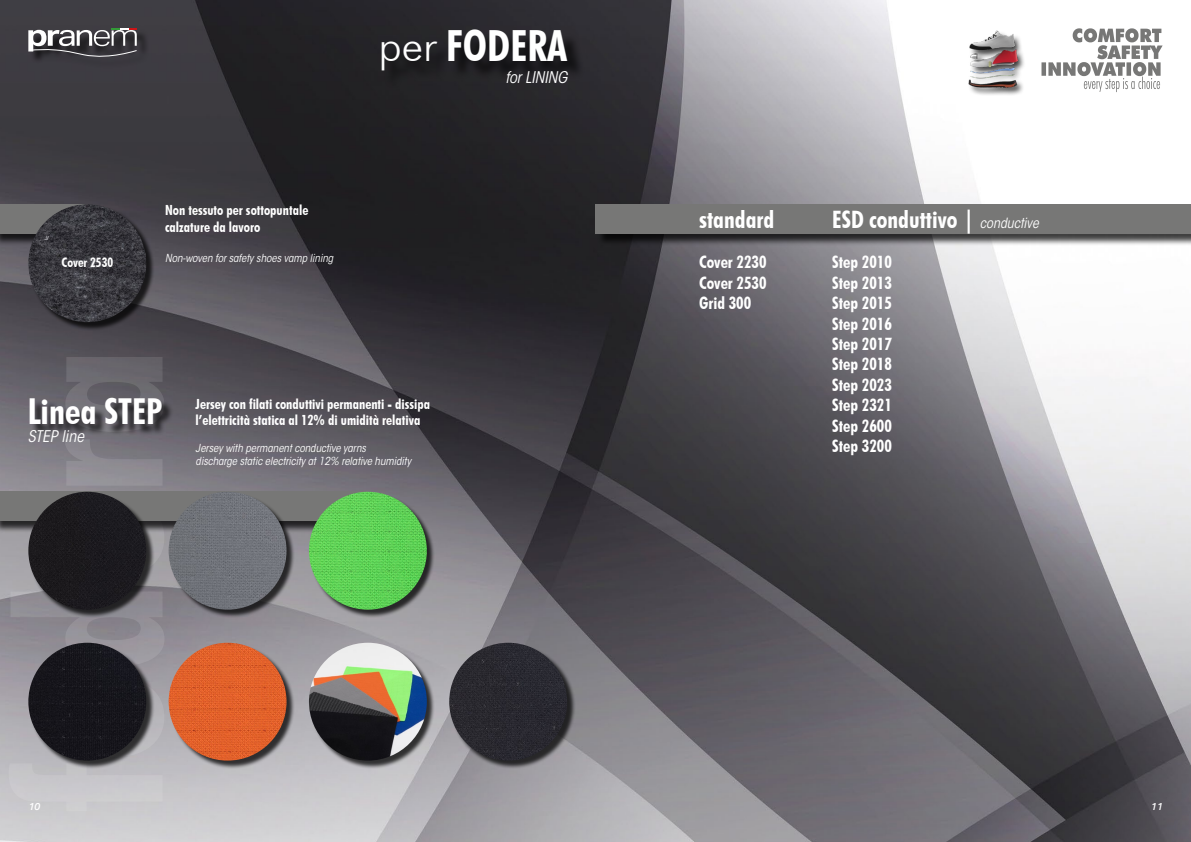
<style>
.page{position:relative;width:1191px;height:842px;background:#fff}
.page>*{position:absolute;margin:0;border:0;box-sizing:border-box;transform-origin:0 0}
.t1{font:700 condensed 43px "Futura BT";color:#fff}
.t2{font:700 condensed 35.8px "Futura BT";color:#fff}
.t3{font:700 condensed 24px "Futura BT";color:#fff}
.t4{font:700 condensed 17px/20.4px "Futura BT";color:#fff;text-align:justify}
.t5{font:italic condensed 16px "ITC Avant Garde Std";color:#fff}
.t6{font:700 condensed 14px/16.8px "Futura BT";color:#fff}
.t7{font:700 condensed 13px "Futura BT";color:#fff}
.t8{font:italic condensed 11px/13.2px "ITC Avant Garde Std";color:#fff}
.t9{font:italic 500 10px "Aktiv Grotesk";color:#fff}
.s1{font-weight:300;font-stretch:normal}
.s2{font-family:"ITC Avant Garde Std";font-weight:400;font-style:italic;font-size:14px}
</style>
<div class="page">
<img style="left:0;top:0;width:1191px;height:842px">
<div style="left:597px;top:206px;width:594px;height:40px;background:#000;opacity:.75"></div>
<div style="left:595px;top:204px;width:596px;height:29px;background:#777776"></div>
<div style="left:384px;top:32px;width:201px;height:56px;background:#000;opacity:.75"></div>
<svg style="left:1041px;top:28px;width:121px;height:64px"></svg>
<div style="left:30px;top:30px;width:119px;height:39px;background:#3b393f"></div>
<svg style="left:28px;top:28px;width:109px;height:30px"></svg>
<div style="left:30px;top:644px;width:125px;height:125px;background:#000;opacity:.75"></div>
<div style="left:28px;top:643px;width:118px;height:118px;background:#16161c;border-radius:59px"></div>
<div style="left:170px;top:644px;width:125px;height:125px;background:#000;opacity:.75"></div>
<img style="left:169px;top:643px;width:117px;height:118px;border-radius:59px">
<div style="left:310px;top:644px;width:125px;height:125px;background:#000;opacity:.75"></div>
<img style="left:309px;top:643px;width:118px;height:118px;border-radius:59px">
<div style="left:450px;top:644px;width:126px;height:125px;background:#000;opacity:.75"></div>
<img style="left:449px;top:643px;width:118px;height:118px;border-radius:59px">
<div style="left:0;top:206px;width:100px;height:40px;background:#000;opacity:.75"></div>
<div style="left:0;top:204px;width:87px;height:29px;background:#777776"></div>
<div style="left:30px;top:205px;width:125px;height:126px;background:#000;opacity:.75"></div>
<img style="left:28px;top:204px;width:118px;height:118px;border-radius:59px">
<div style="left:0;top:493px;width:380px;height:40px;background:#000;opacity:.75"></div>
<div style="left:0;top:492px;width:368px;height:29px;background:#777776"></div>
<div style="left:30px;top:493px;width:125px;height:125px;background:#000;opacity:.75"></div>
<div style="left:28px;top:492px;width:118px;height:118px;background:#1b1a1e;border-radius:59px"></div>
<div style="left:170px;top:493px;width:125px;height:125px;background:#000;opacity:.75"></div>
<img style="left:169px;top:492px;width:117px;height:118px;border-radius:59px">
<div style="left:310px;top:493px;width:125px;height:125px;background:#000;opacity:.75"></div>
<img style="left:309px;top:492px;width:118px;height:118px;border-radius:59px">
<div style="left:31px;top:399px;width:143px;height:37px;background:#000;opacity:.75"></div>
<div style="left:967px;top:30px;width:58px;height:66px;background:#000;opacity:.75"></div>
<img style="left:968px;top:28px;width:50px;height:64px">
<p class="t7" style="left:61px;top:255px;width:53px">Cover 2530</p>
<h1 class="t1" style="left:378px;top:20px;width:190px"><span class="s1">per</span> FODERA</h1>
<p class="t5" style="left:505px;top:68px;width:63px">for LINING</p>
<p class="t6" style="left:165px;top:201px;width:145px">Non tessuto per sottopuntale calzature da lavoro</p>
<p class="t8" style="left:165px;top:251px;width:170px">Non-woven for safety shoes vamp lining</p>
<h2 class="t2" style="left:28px;top:389px;width:136px">Linea STEP</h2>
<p class="t5" style="left:28px;top:427px;width:58px">STEP line</p>
<p class="t6" style="left:196px;top:395px;width:236px">Jersey con filati conduttivi permanenti - dissipa l’elettricità statica al 12% di umidità relativa</p>
<p class="t8" style="left:196px;top:441px;width:217px">Jersey with permanent conductive yarns<br>discharge static electricity at 12% relative humidity</p>
<h3 class="t3" style="left:699px;top:204px;width:77px">standard</h3>
<p class="t4" style="left:699px;top:252px;width:69px">Cover 2230<br>Cover 2530<br>Grid 300</p>
<h3 class="t3" style="left:832px;top:204px;width:208px">ESD conduttivo | <span class="s2">conductive</span></h3>
<p class="t4" style="left:832px;top:252px;width:61px">Step 2010<br>Step 2013<br>Step 2015<br>Step 2016<br>Step 2017<br>Step 2018<br>Step 2023<br>Step 2321<br>Step 2600<br>Step 3200</p>
<p class="t9" style="left:28px;top:800px;width:13px">10</p>
<p class="t9" style="left:1150px;top:800px;width:13px">11</p>
</div>
